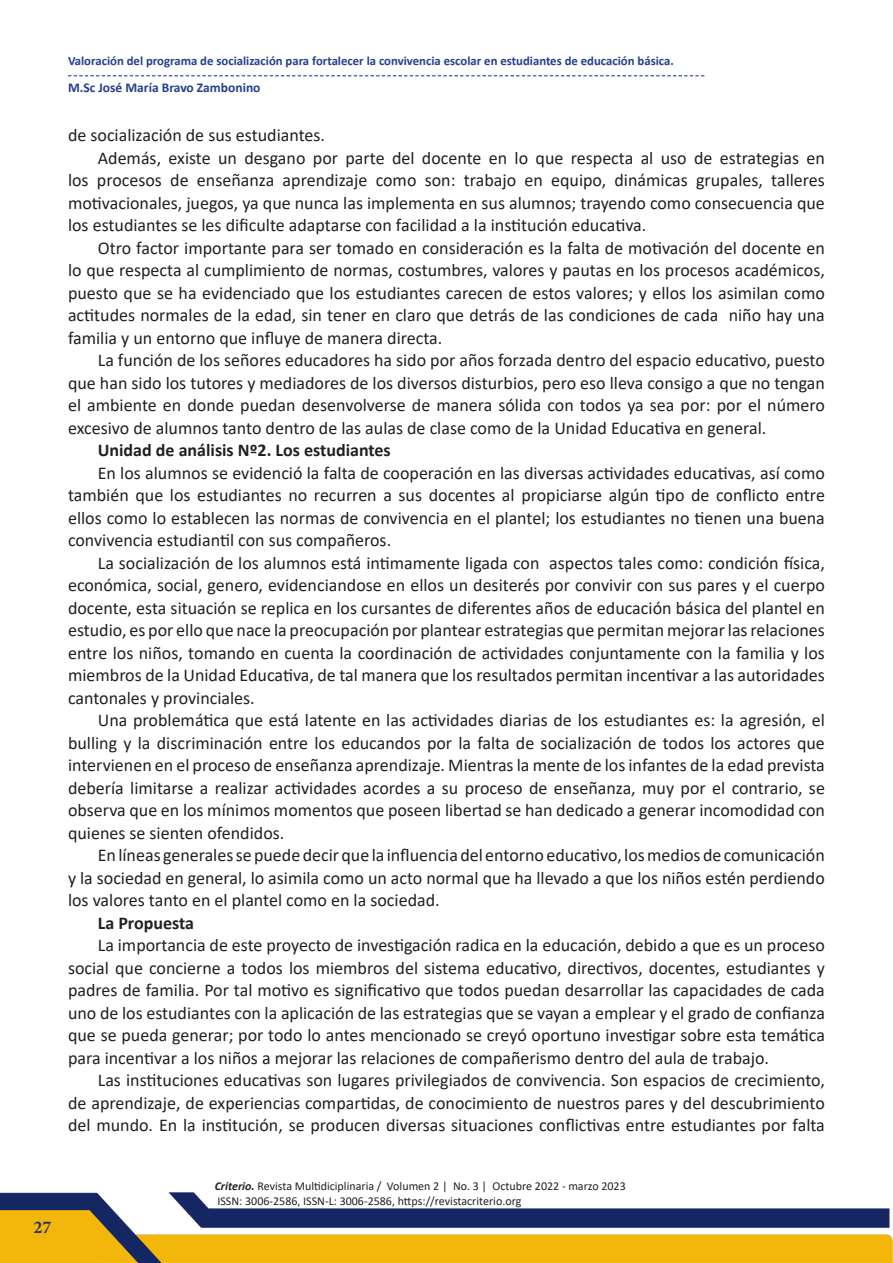
<style>
.page{position:relative;width:893px;height:1263px;background:#fff}
.page>*{position:absolute;margin:0;border:0;box-sizing:border-box;transform-origin:0 0}
.t1{font:18px/22.5px "Calibri";color:#231f20;text-align:justify}
.t2{font:700 18px "Calibri";color:#231f20}
.t3{font:700 18px "Minion Pro";color:#293361}
.t4{font:700 13.5px "Calibri";color:#253f8e}
.t5{font:700 12.75px "Calibri";color:#253f8e}
.t6{font:12px/15px "Calibri";color:#231f20}
.s1{font-weight:700;font-style:italic}
</style>
<div class="page">
<img style="left:0;top:75px;width:893px;height:1188px">
<p class="t5" style="left:68px;top:52px;width:607px">Valoración del programa de socialización para fortalecer la convivencia escolar en estudiantes de educación básica.</p>
<p class="t4" style="left:68px;top:78px;width:194px">M.Sc José María Bravo Zambonino</p>
<p class="t1" style="left:68px;top:123px;width:259px">de socialización de sus estudiantes.</p>
<p class="t1" style="left:68px;top:146px;width:758px;text-indent:30px">Además, existe un desgano por parte del docente en lo que respecta al uso de estrategias en los procesos de enseñanza aprendizaje como son: trabajo en equipo, dinámicas grupales, talleres motivacionales, juegos, ya que nunca las implementa en sus alumnos; trayendo como consecuencia que los estudiantes se les dificulte adaptarse con facilidad a la institución educativa.</p>
<p class="t1" style="left:68px;top:236px;width:758px;text-indent:30px">Otro factor importante para ser tomado en consideración es la falta de motivación del docente en lo que respecta al cumplimiento de normas, costumbres, valores y pautas en los procesos académicos, puesto que se ha evidenciado que los estudiantes carecen de estos valores; y ellos los asimilan como actitudes normales de la edad, sin tener en claro que detrás de las condiciones de cada niño hay una familia y un entorno que influye de manera directa.</p>
<p class="t1" style="left:68px;top:348px;width:758px;text-indent:30px">La función de los señores educadores ha sido por años forzada dentro del espacio educativo, puesto que han sido los tutores y mediadores de los diversos disturbios, pero eso lleva consigo a que no tengan el ambiente en donde puedan desenvolverse de manera sólida con todos ya sea por: por el número excesivo de alumnos tanto dentro de las aulas de clase como de la Unidad Educativa en general.</p>
<p class="t2" style="left:98px;top:437px;width:294px">Unidad de análisis Nº2. Los estudiantes</p>
<p class="t1" style="left:68px;top:461px;width:758px;text-indent:30px">En los alumnos se evidenció la falta de cooperación en las diversas actividades educativas, así como también que los estudiantes no recurren a sus docentes al propiciarse algún tipo de conflicto entre ellos como lo establecen las normas de convivencia en el plantel; los estudiantes no tienen una buena convivencia estudiantil con sus compañeros.</p>
<p class="t1" style="left:68px;top:551px;width:758px;text-indent:30px">La socialización de los alumnos está intimamente ligada con aspectos tales como: condición física, económica, social, genero, evidenciandose en ellos un desiterés por convivir con sus pares y el cuerpo docente, esta situación se replica en los cursantes de diferentes años de educación básica del plantel en estudio, es por ello que nace la preocupación por plantear estrategias que permitan mejorar las relaciones entre los niños, tomando en cuenta la coordinación de actividades conjuntamente con la familia y los miembros de la Unidad Educativa, de tal manera que los resultados permitan incentivar a las autoridades cantonales y provinciales.</p>
<p class="t1" style="left:68px;top:708px;width:758px;text-indent:30px">Una problemática que está latente en las actividades diarias de los estudiantes es: la agresión, el bulling y la discriminación entre los educandos por la falta de socialización de todos los actores que intervienen en el proceso de enseñanza aprendizaje. Mientras la mente de los infantes de la edad prevista debería limitarse a realizar actividades acordes a su proceso de enseñanza, muy por el contrario, se observa que en los mínimos momentos que poseen libertad se han dedicado a generar incomodidad con quienes se sienten ofendidos.</p>
<p class="t1" style="left:68px;top:843px;width:758px;text-indent:30px">En líneas generales se puede decir que la influencia del entorno educativo, los medios de comunicación y la sociedad en general, lo asimila como un acto normal que ha llevado a que los niños estén perdiendo los valores tanto en el plantel como en la sociedad.</p>
<p class="t2" style="left:98px;top:910px;width:98px">La Propuesta</p>
<p class="t1" style="left:68px;top:933px;width:758px;text-indent:30px">La importancia de este proyecto de investigación radica en la educación, debido a que es un proceso social que concierne a todos los miembros del sistema educativo, directivos, docentes, estudiantes y padres de familia. Por tal motivo es significativo que todos puedan desarrollar las capacidades de cada uno de los estudiantes con la aplicación de las estrategias que se vayan a emplear y el grado de confianza que se pueda generar; por todo lo antes mencionado se creyó oportuno investigar sobre esta temática para incentivar a los niños a mejorar las relaciones de compañerismo dentro del aula de trabajo.</p>
<p class="t1" style="left:68px;top:1068px;width:758px;text-indent:30px">Las instituciones educativas son lugares privilegiados de convivencia. Son espacios de crecimiento, de aprendizaje, de experiencias compartidas, de conocimiento de nuestros pares y del descubrimiento del mundo. En la institución, se producen diversas situaciones conflictivas entre estudiantes por falta</p>
<p class="t3" style="left:34px;top:1215px;width:19px">27</p>
<p class="t6" style="left:215px;top:1178px;width:412px"><span class="s1">Criterio.</span> Revista Multidiciplinaria / Volumen 2 | No. 3 | Octubre 2022 - marzo 2023<br>ISSN: 3006-2586, ISSN-L: 3006-2586, https://revistacriterio.org</p>
</div>
